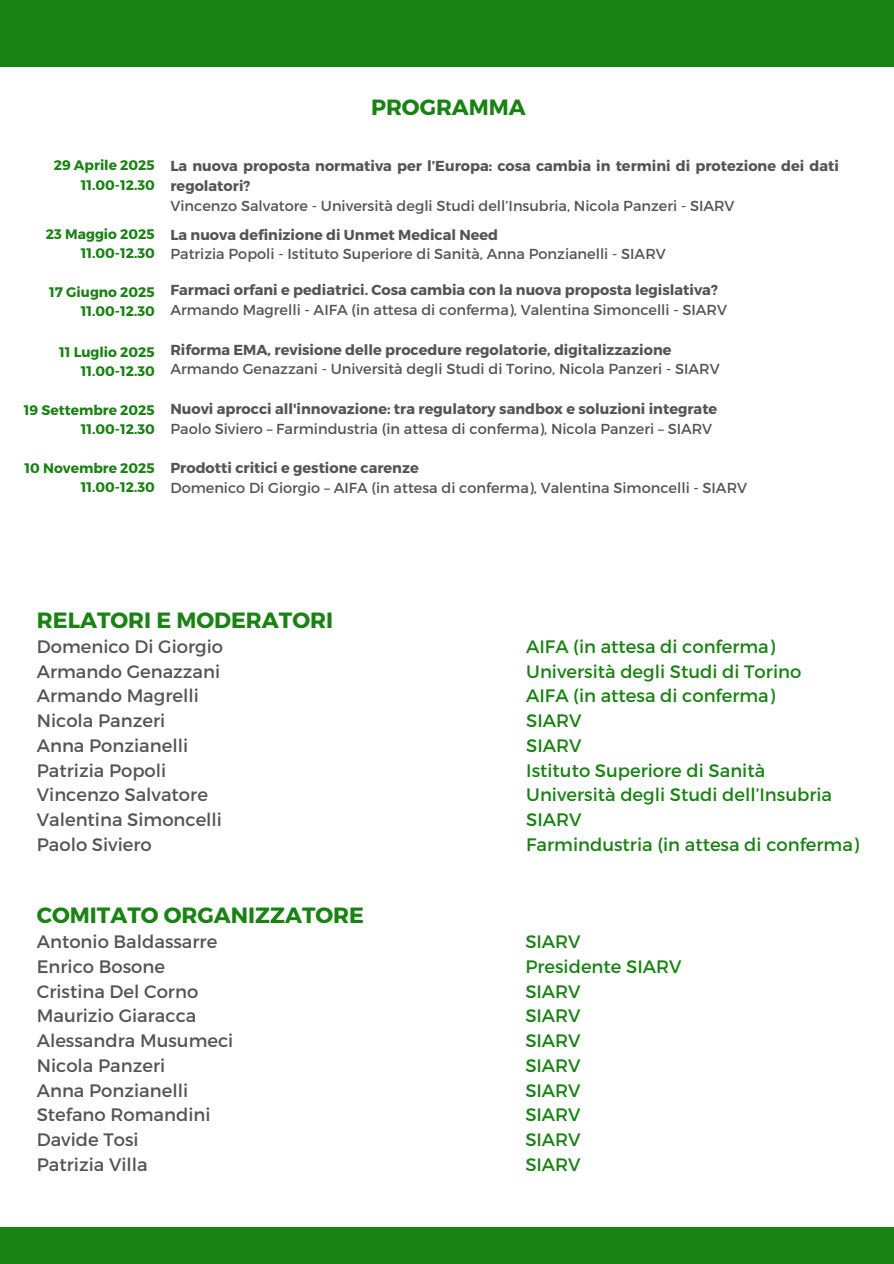
<style>
.page{position:relative;width:894px;height:1264px;background:#fff}
.page>*{position:absolute;margin:0;border:0;box-sizing:border-box;transform-origin:0 0}
.t1{font:700 22.05px "Montserrat";color:#188212}
.t2{font:18px/24.8px "Montserrat";color:#545454}
.t3{font:18px/24.8px "Montserrat";color:#188212}
.t4{font:14.55px "Montserrat";color:#545454}
.t5{font:700 14.55px/19.8px "Montserrat";color:#545454}
.t6{font:700 13.8px/19.4px "Montserrat";color:#188212;text-align:right}
</style>
<div class="page">
<div style="left:0;top:0;width:893px;height:67px;background:#188212"></div>
<div style="left:0;top:1226px;width:893px;height:37px;background:#188212"></div>
<p class="t1" style="left:371px;top:93px;width:156px">PROGRAMMA</p>
<h2 class="t6" style="left:54px;top:155px;width:103px">29 Aprile 2025<br>11.00-12.30</h2>
<p class="t6" style="left:46px;top:224px;width:110px">23 Maggio 2025<br>11.00-12.30</p>
<h2 class="t6" style="left:49px;top:282px;width:107px">17 Giugno 2025<br>11.00-12.30</h2>
<p class="t6" style="left:59px;top:342px;width:97px">11 Luglio 2025<br>11.00-12.30</p>
<h1 class="t6" style="left:24px;top:400px;width:132px">19 Settembre 2025<br>11.00-12.30</h1>
<h2 class="t6" style="left:24px;top:458px;width:132px">10 Novembre 2025<br>11.00-12.30</h2>
<p class="t5" style="left:170px;top:155px;width:670px">La nuova proposta normativa per l’Europa: cosa cambia in termini di protezione dei dati regolatori?</p>
<p class="t4" style="left:170px;top:196px;width:565px">Vincenzo Salvatore - Università degli Studi dell’Insubria, Nicola Panzeri - SIARV</p>
<p class="t5" style="left:170px;top:224px;width:329px">La nuova definizione di Unmet Medical Need</p>
<p class="t4" style="left:170px;top:245px;width:496px">Patrizia Popoli - Istituto Superiore di Sanità, Anna Ponzianelli - SIARV</p>
<p class="t5" style="left:170px;top:279px;width:548px">Farmaci orfani e pediatrici. Cosa cambia con la nuova proposta legislativa?</p>
<p class="t4" style="left:170px;top:300px;width:558px">Armando Magrelli - AIFA (in attesa di conferma), Valentina Simoncelli - SIARV</p>
<p class="t5" style="left:170px;top:339px;width:502px">Riforma EMA, revisione delle procedure regolatorie, digitalizzazione</p>
<p class="t4" style="left:170px;top:359px;width:550px">Armando Genazzani - Università degli Studi di Torino, Nicola Panzeri - SIARV</p>
<p class="t5" style="left:170px;top:398px;width:548px">Nuovi aprocci all'innovazione: tra regulatory sandbox e soluzioni integrate</p>
<p class="t4" style="left:170px;top:419px;width:543px">Paolo Siviero – Farmindustria (in attesa di conferma), Nicola Panzeri – SIARV</p>
<p class="t5" style="left:170px;top:457px;width:250px">Prodotti critici e gestione carenze</p>
<h1 class="t4" style="left:170px;top:478px;width:578px">Domenico Di Giorgio – AIFA (in attesa di conferma), Valentina Simoncelli - SIARV</h1>
<h2 class="t1" style="left:37px;top:605px;width:298px">RELATORI E MODERATORI</h2>
<h3 class="t2" style="left:37px;top:633px;width:188px">Domenico Di Giorgio<br>Armando Genazzani<br>Armando Magrelli<br>Nicola Panzeri<br>Anna Ponzianelli<br>Patrizia Popoli<br>Vincenzo Salvatore<br>Valentina Simoncelli</h3>
<h3 class="t2" style="left:37px;top:831px;width:116px">Paolo Siviero</h3>
<h3 class="t1" style="left:37px;top:900px;width:328px">COMITATO ORGANIZZATORE</h3>
<h3 class="t2" style="left:37px;top:928px;width:198px">Antonio Baldassarre<br>Enrico Bosone<br>Cristina Del Corno<br>Maurizio Giaracca<br>Alessandra Musumeci<br>Nicola Panzeri<br>Anna Ponzianelli<br>Stefano Romandini<br>Davide Tosi<br>Patrizia Villa</h3>
<h3 class="t3" style="left:526px;top:633px;width:307px">AIFA (in attesa di conferma)<br>Università degli Studi di Torino<br>AIFA (in attesa di conferma)<br>SIARV<br>SIARV<br>Istituto Superiore di Sanità<br>Università degli Studi dell’Insubria<br>SIARV</h3>
<h3 class="t3" style="left:526px;top:831px;width:334px">Farmindustria (in attesa di conferma)</h3>
<h1 class="t3" style="left:525px;top:928px;width:158px">SIARV<br>Presidente SIARV<br>SIARV<br>SIARV<br>SIARV<br>SIARV<br>SIARV<br>SIARV<br>SIARV<br>SIARV</h1>
</div>
